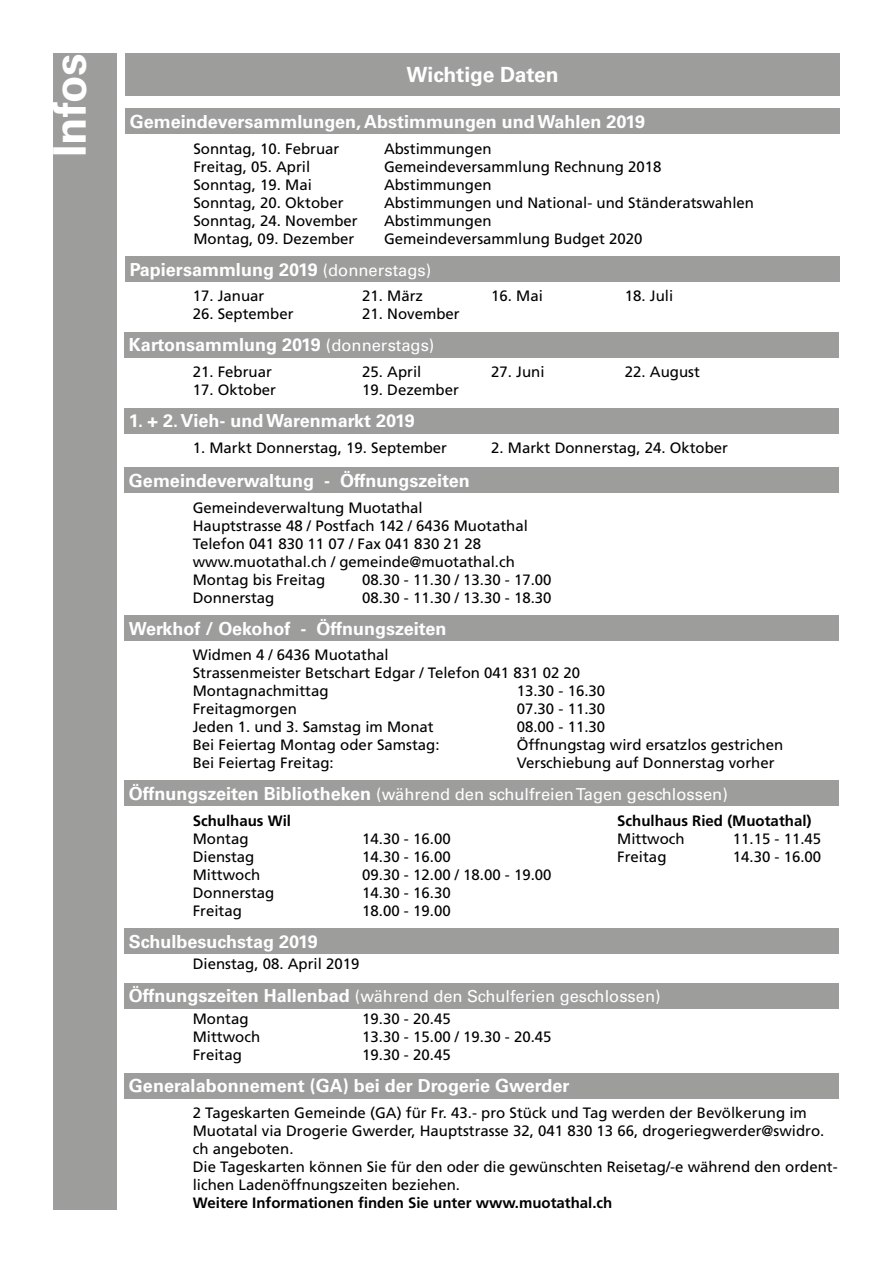
<style>
.page{position:relative;width:893px;height:1263px;background:#fff}
.page>*{position:absolute;margin:0;border:0;box-sizing:border-box;transform-origin:0 0}
.t1{font:700 45px "Univers LT Std";color:#fff}
.t2{font:700 21px "Univers LT Std";color:#fff}
.t3{font:700 18px "Univers LT Std";color:#fff}
.t4{font:16.5px "Univers LT Std";color:#fff}
.t5{font:15px/18px "Frutiger LT Std";color:#000}
.t6{font:700 15px "Frutiger LT Std";color:#000}
.s1{font-weight:400;font-size:16.5px}
.s2{font-weight:700;font-size:18px}
</style>
<div class="page">
<div style="left:53px;top:53px;width:64px;height:1157px;background:#9d9d9c"></div>
<div style="left:125px;top:53px;width:715px;height:43px;background:#9d9d9c"></div>
<div style="left:125px;top:615px;width:714px;height:26px;background:#9d9d9c"></div>
<div style="left:125px;top:108px;width:715px;height:26px;background:#9d9d9c"></div>
<div style="left:125px;top:332px;width:714px;height:25px;background:#9d9d9c"></div>
<div style="left:125px;top:467px;width:714px;height:26px;background:#9d9d9c"></div>
<div style="left:125px;top:780px;width:714px;height:26px;background:#9d9d9c"></div>
<div style="left:125px;top:983px;width:714px;height:26px;background:#9d9d9c"></div>
<div style="left:125px;top:1073px;width:714px;height:25px;background:#9d9d9c"></div>
<div style="left:125px;top:408px;width:714px;height:25px;background:#9d9d9c"></div>
<div style="left:125px;top:256px;width:715px;height:26px;background:#9d9d9c"></div>
<div style="left:125px;top:928px;width:714px;height:26px;background:#9d9d9c"></div>
<h1 class="t1" style="left:44px;top:157px;width:106px;rotate:-90deg">Infos</h1>
<h2 class="t2" style="left:406px;top:62px;width:154px">Wichtige Daten</h2>
<p class="t3" style="left:130px;top:111px;width:517px">Gemeindeversammlungen, Abstimmungen und Wahlen 2019</p>
<p class="t5" style="left:193px;top:140px;width:147px">Sonntag, 10. Februar</p>
<p class="t5" style="left:384px;top:140px;width:109px">Abstimmungen</p>
<p class="t5" style="left:193px;top:158px;width:118px">Freitag, 05. April</p>
<p class="t5" style="left:384px;top:158px;width:279px">Gemeindeversammlung Rechnung 2018</p>
<p class="t5" style="left:193px;top:176px;width:120px">Sonntag, 19. Mai</p>
<p class="t5" style="left:384px;top:176px;width:109px">Abstimmungen</p>
<p class="t5" style="left:193px;top:194px;width:152px">Sonntag, 20. Oktober</p>
<p class="t5" style="left:384px;top:194px;width:372px">Abstimmungen und National- und Ständeratswahlen</p>
<p class="t5" style="left:193px;top:212px;width:166px">Sonntag, 24. November</p>
<p class="t5" style="left:384px;top:212px;width:109px">Abstimmungen</p>
<p class="t5" style="left:193px;top:230px;width:162px">Montag, 09. Dezember</p>
<p class="t5" style="left:384px;top:230px;width:260px">Gemeindeversammlung Budget 2020</p>
<p class="t3" style="left:130px;top:259px;width:303px">Papiersammlung 2019 <span class="s1">(donnerstags)</span></p>
<p class="t5" style="left:193px;top:287px;width:73px">17. Januar</p>
<p class="t5" style="left:362px;top:287px;width:62px">21. März</p>
<p class="t5" style="left:491px;top:287px;width:53px">16. Mai</p>
<p class="t5" style="left:625px;top:287px;width:50px">18. Juli</p>
<p class="t5" style="left:193px;top:305px;width:102px">26. September</p>
<p class="t5" style="left:362px;top:305px;width:99px">21. November</p>
<p class="t3" style="left:129px;top:334px;width:307px">Kartonsammlung 2019 <span class="s1">(donnerstags)</span></p>
<p class="t5" style="left:193px;top:363px;width:81px">21. Februar</p>
<p class="t5" style="left:362px;top:363px;width:61px">25. April</p>
<p class="t5" style="left:491px;top:363px;width:55px">27. Juni</p>
<p class="t5" style="left:625px;top:363px;width:77px">22. August</p>
<p class="t5" style="left:193px;top:381px;width:85px">17. Oktober</p>
<p class="t5" style="left:362px;top:381px;width:98px">19. Dezember</p>
<p class="t3" style="left:129px;top:410px;width:287px">1. + 2. Vieh- und Warenmarkt 2019</p>
<p class="t5" style="left:193px;top:439px;width:256px">1. Markt Donnerstag, 19. September</p>
<p class="t5" style="left:491px;top:439px;width:238px">2. Markt Donnerstag, 24. Oktober</p>
<p class="t3" style="left:129px;top:470px;width:342px">Gemeindeverwaltung - Öffnungszeiten</p>
<p class="t5" style="left:193px;top:498px;width:337px">Gemeindeverwaltung Muotathal<br>Hauptstrasse 48 / Postfach 142 / 6436 Muotathal Telefon 041 830 11 07 / Fax 041 830 21 28 www.muotathal.ch / gemeinde@muotathal.ch Montag bis Freitag</p>
<p class="t5" style="left:362px;top:570px;width:191px">08.30 - 11.30 / 13.30 - 17.00</p>
<p class="t5" style="left:193px;top:588px;width:83px">Donnerstag</p>
<p class="t5" style="left:362px;top:588px;width:191px">08.30 - 11.30 / 13.30 - 18.30</p>
<p class="t3" style="left:129px;top:618px;width:319px">Werkhof / Oekohof - Öffnungszeiten</p>
<p class="t5" style="left:193px;top:645px;width:389px">Widmen 4 / 6436 Muotathal<br>Strassenmeister Betschart Edgar / Telefon 041 831 02 20<br>Montagnachmittag</p>
<p class="t5" style="left:517px;top:681px;width:90px">13.30 - 16.30</p>
<p class="t5" style="left:193px;top:699px;width:106px">Freitagmorgen</p>
<p class="t5" style="left:517px;top:699px;width:90px">07.30 - 11.30</p>
<p class="t5" style="left:193px;top:717px;width:242px">Jeden 1. und 3. Samstag im Monat</p>
<p class="t5" style="left:517px;top:717px;width:90px">08.00 - 11.30</p>
<p class="t5" style="left:193px;top:735px;width:248px">Bei Feiertag Montag oder Samstag:</p>
<p class="t5" style="left:517px;top:735px;width:268px">Öffnungstag wird ersatzlos gestrichen</p>
<p class="t5" style="left:193px;top:753px;width:142px">Bei Feiertag Freitag:</p>
<p class="t5" style="left:517px;top:753px;width:259px">Verschiebung auf Donnerstag vorher</p>
<p class="t4" style="left:129px;top:784px;width:600px"><span class="s2">Öffnungszeiten Bibliotheken</span> (während den schulfreien Tagen geschlossen)</p>
<p class="t6" style="left:193px;top:811px;width:100px">Schulhaus Wil</p>
<p class="t6" style="left:617px;top:811px;width:196px">Schulhaus Ried (Muotathal)</p>
<p class="t5" style="left:193px;top:829px;width:57px">Montag</p>
<p class="t5" style="left:362px;top:829px;width:90px">14.30 - 16.00</p>
<p class="t5" style="left:617px;top:829px;width:69px">Mittwoch</p>
<p class="t5" style="left:733px;top:829px;width:90px">11.15 - 11.45</p>
<p class="t5" style="left:193px;top:847px;width:63px">Dienstag</p>
<p class="t5" style="left:362px;top:847px;width:90px">14.30 - 16.00</p>
<p class="t5" style="left:617px;top:847px;width:51px">Freitag</p>
<p class="t5" style="left:733px;top:847px;width:90px">14.30 - 16.00</p>
<p class="t5" style="left:193px;top:865px;width:69px">Mittwoch</p>
<p class="t5" style="left:362px;top:865px;width:191px">09.30 - 12.00 / 18.00 - 19.00</p>
<p class="t5" style="left:193px;top:883px;width:83px">Donnerstag</p>
<p class="t5" style="left:362px;top:883px;width:90px">14.30 - 16.30</p>
<p class="t5" style="left:193px;top:901px;width:51px">Freitag</p>
<p class="t5" style="left:362px;top:901px;width:90px">18.00 - 19.00</p>
<p class="t3" style="left:129px;top:931px;width:190px">Schulbesuchstag 2019</p>
<p class="t5" style="left:193px;top:955px;width:168px">Dienstag, 08. April 2019</p>
<p class="t4" style="left:129px;top:987px;width:533px"><span class="s2">Öffnungszeiten Hallenbad</span> (während den Schulferien geschlossen)</p>
<p class="t5" style="left:193px;top:1010px;width:57px">Montag</p>
<p class="t5" style="left:362px;top:1010px;width:90px">19.30 - 20.45</p>
<p class="t5" style="left:193px;top:1028px;width:69px">Mittwoch</p>
<p class="t5" style="left:362px;top:1028px;width:191px">13.30 - 15.00 / 19.30 - 20.45</p>
<p class="t5" style="left:193px;top:1046px;width:51px">Freitag</p>
<p class="t5" style="left:362px;top:1046px;width:90px">19.30 - 20.45</p>
<p class="t3" style="left:129px;top:1075px;width:442px">Generalabonnement (GA) bei der Drogerie Gwerder</p>
<p class="t5" style="left:193px;top:1104px;width:646px">2 Tageskarten Gemeinde (GA) für Fr. 43.- pro Stück und Tag werden der Bevölkerung im Muotatal via Drogerie Gwerder, Hauptstrasse 32, 041 830 13 66, drogeriegwerder@swidro. ch angeboten.<br>Die Tageskarten können Sie für den oder die gewünschten Reisetag/-e während den ordent&shy;lichen Ladenöffnungszeiten beziehen.</p>
<p class="t6" style="left:193px;top:1194px;width:421px">Weitere Informationen finden Sie unter www.muotathal.ch</p>
</div>
